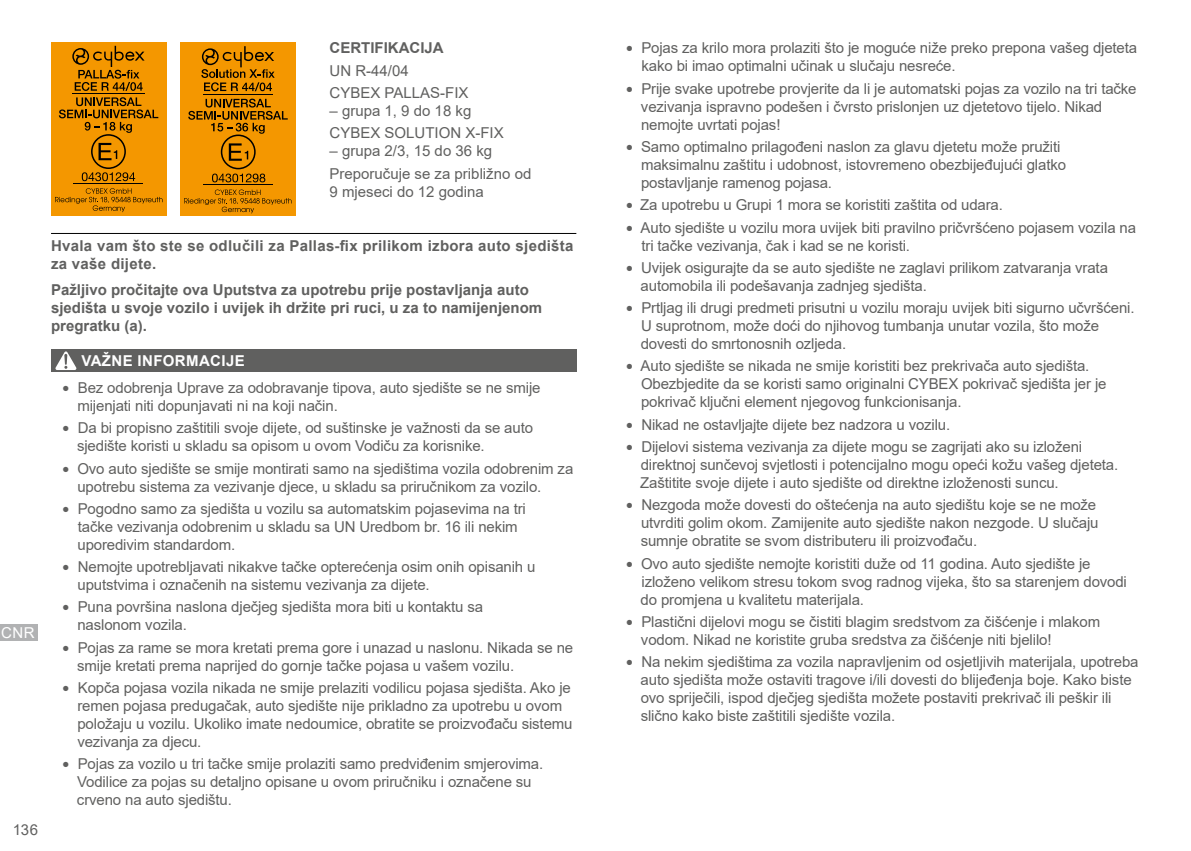
<style>
.page{position:relative;width:1191px;height:851px;background:#fff}
.page>*{position:absolute;margin:0;border:0;box-sizing:border-box;transform-origin:0 0}
.t1{font:15px/18px "Arial";letter-spacing:-.01em;color:#60605f}
.t2{font:700 15px/18px "Arial";color:#60605f}
.t3{font:700 15px/18px "Arial";letter-spacing:.02em;color:#60605f}
.t4{font:700 15px "Arial";letter-spacing:.025em;color:#fff}
.t5{font:15px "Arial";color:#fff}
.s1{font-size:21px}
</style>
<div class="page">
<div style="left:51px;top:43px;width:115px;height:173px;background:#f49700"></div>
<hr style="left:74px;top:183px;width:69px;height:1px;background:#000">
<hr style="left:72px;top:93px;width:73px;height:1px;background:#000">
<div style="left:91px;top:134px;width:35px;height:35px;border:2px solid #000;border-radius:50%"></div>
<svg style="left:59px;top:97px;width:99px;height:36px"></svg>
<svg style="left:72px;top:46px;width:73px;height:45px"></svg>
<svg style="left:98px;top:143px;width:19px;height:17px"></svg>
<svg style="left:55px;top:188px;width:108px;height:24px"></svg>
<svg style="left:82px;top:172px;width:53px;height:9px"></svg>
<div style="left:180px;top:43px;width:115px;height:172px;background:#f49700"></div>
<hr style="left:203px;top:184px;width:70px;height:1px;background:#000">
<svg style="left:184px;top:189px;width:108px;height:24px"></svg>
<hr style="left:203px;top:94px;width:70px;height:1px;background:#000">
<div style="left:221px;top:134px;width:35px;height:35px;border:2px solid #000;border-radius:50%"></div>
<svg style="left:229px;top:143px;width:19px;height:18px"></svg>
<svg style="left:201px;top:46px;width:74px;height:45px"></svg>
<svg style="left:188px;top:99px;width:100px;height:35px"></svg>
<svg style="left:212px;top:173px;width:53px;height:9px"></svg>
<hr style="left:51px;top:233px;width:525px;height:1px;background:#000">
<div style="left:51px;top:349px;width:525px;height:23px;background:#60605f"></div>
<svg style="left:55px;top:351px;width:21px;height:19px"></svg>
<div style="left:0;top:624px;width:37px;height:16px;background:#b1b2b3"></div>
<p class="t2" style="left:329px;top:39px;width:116px">CERTIFIKACIJA</p>
<p class="t1" style="left:329px;top:59px;width:140px;line-height:22.2px">UN R-44/04<br>CYBEX PALLAS-FIX</p>
<p class="t1" style="left:329px;top:99px;width:176px;line-height:22.2px">– grupa 1, 9 do 18 kg<br>CYBEX SOLUTION X-FIX</p>
<p class="t1" style="left:329px;top:140px;width:203px;line-height:22.2px">– grupa 2/3, 15 do 36 kg<br>Preporučuje se za približno od</p>
<p class="t1" style="left:329px;top:182px;width:156px">9 mjeseci do 12 godina</p>
<p class="t5" style="left:1px;top:621px;width:35px">CNR</p>
<p class="t1" style="left:13px;top:820px;width:27px">136</p>
<p class="t3" style="left:51px;top:237px;width:524px">Hvala vam što ste se odlučili za Pallas-fix prilikom izbora auto sjedišta za vaše dijete.</p>
<p class="t2" style="left:51px;top:281px;width:493px">Pažljivo pročitajte ova Uputstva za upotrebu prije postavljanja auto sjedišta u svoje vozilo i uvijek ih držite pri ruci, u za to namijenjenom pregratku (a).</p>
<p class="t4" style="left:81px;top:350px;width:165px">VAŽNE INFORMACIJE</p>
<p class="t1" style="left:77px;top:378px;width:464px;text-indent:-15px"><span class="s1">•</span> Bez odobrenja Uprave za odobravanje tipova, auto sjedište se ne smije mijenjati niti dopunjavati ni na koji način.</p>
<p class="t1" style="left:77px;top:419px;width:457px;text-indent:-15px"><span class="s1">•</span> Da bi propisno zaštitili svoje dijete, od suštinske je važnosti da se auto sjedište koristi u skladu sa opisom u ovom Vodiču za korisnike.</p>
<p class="t1" style="left:77px;top:459px;width:497px;text-indent:-15px"><span class="s1">•</span> Ovo auto sjedište se smije montirati samo na sjedištima vozila odobrenim za upotrebu sistema za vezivanje djece, u skladu sa priručnikom za vozilo.</p>
<p class="t1" style="left:77px;top:499px;width:450px;text-indent:-15px"><span class="s1">•</span> Pogodno samo za sjedišta u vozilu sa automatskim pojasevima na tri tačke vezivanja odobrenim u skladu sa UN Uredbom br. 16 ili nekim uporedivim standardom.</p>
<p class="t1" style="left:77px;top:557px;width:459px;text-indent:-15px"><span class="s1">•</span> Nemojte upotrebljavati nikakve tačke opterećenja osim onih opisanih u uputstvima i označenih na sistemu vezivanja za dijete.</p>
<p class="t1" style="left:77px;top:598px;width:407px;text-indent:-15px"><span class="s1">•</span> Puna površina naslona dječjeg sjedišta mora biti u kontaktu sa naslonom vozila.</p>
<p class="t1" style="left:77px;top:638px;width:497px;text-indent:-15px"><span class="s1">•</span> Pojas za rame se mora kretati prema gore i unazad u naslonu. Nikada se ne smije kretati prema naprijed do gornje tačke pojasa u vašem vozilu.</p>
<p class="t1" style="left:77px;top:678px;width:496px;text-indent:-15px"><span class="s1">•</span> Kopča pojasa vozila nikada ne smije prelaziti vodilicu pojasa sjedišta. Ako je remen pojasa predugačak, auto sjedište nije prikladno za upotrebu u ovom položaju u vozilu. Ukoliko imate nedoumice, obratite se proizvođaču sistemu vezivanja za djecu.</p>
<p class="t1" style="left:77px;top:754px;width:468px;text-indent:-15px"><span class="s1">•</span> Pojas za vozilo u tri tačke smije prolaziti samo predviđenim smjerovima.<br>Vodilice za pojas su detaljno opisane u ovom priručniku i označene su crveno na auto sjedištu.</p>
<p class="t1" style="left:641px;top:39px;width:497px;text-indent:-16px"><span class="s1">•</span> Pojas za krilo mora prolaziti što je moguće niže preko prepona vašeg djeteta kako bi imao optimalni učinak u slučaju nesreće.</p>
<p class="t1" style="left:641px;top:79px;width:497px;text-indent:-15px"><span class="s1">•</span> Prije svake upotrebe provjerite da li je automatski pojas za vozilo na tri tačke vezivanja ispravno podešen i čvrsto prislonjen uz djetetovo tijelo. Nikad nemojte uvrtati pojas!</p>
<p class="t1" style="left:641px;top:138px;width:426px;text-indent:-15px"><span class="s1">•</span> Samo optimalno prilagođeni naslon za glavu djetetu može pružiti maksimalnu zaštitu i udobnost, istovremeno obezbijeđujući glatko postavljanje ramenog pojasa.</p>
<p class="t1" style="left:626px;top:196px;width:378px"><span class="s1">•</span> Za upotrebu u Grupi 1 mora se koristiti zaštita od udara.</p>
<p class="t1" style="left:641px;top:218px;width:496px;text-indent:-16px"><span class="s1">•</span> Auto sjedište u vozilu mora uvijek biti pravilno pričvršćeno pojasem vozila na tri tačke vezivanja, čak i kad se ne koristi.</p>
<p class="t1" style="left:640px;top:258px;width:469px;text-indent:-15px"><span class="s1">•</span> Uvijek osigurajte da se auto sjedište ne zaglavi prilikom zatvaranja vrata automobila ili podešavanja zadnjeg sjedišta.</p>
<p class="t1" style="left:640px;top:299px;width:495px;text-indent:-15px"><span class="s1">•</span> Prtljag ili drugi predmeti prisutni u vozilu moraju uvijek biti sigurno učvršćeni.<br>U suprotnom, može doći do njihovog tumbanja unutar vozila, što može dovesti do smrtonosnih ozljeda.</p>
<p class="t1" style="left:641px;top:357px;width:467px;text-indent:-15px"><span class="s1">•</span> Auto sjedište se nikada ne smije koristiti bez prekrivača auto sjedišta.<br>Obezbjedite da se koristi samo originalni CYBEX pokrivač sjedišta jer je pokrivač ključni element njegovog funkcionisanja.</p>
<p class="t1" style="left:626px;top:415px;width:326px"><span class="s1">•</span> Nikad ne ostavljajte dijete bez nadzora u vozilu.</p>
<p class="t1" style="left:640px;top:437px;width:479px;text-indent:-14px"><span class="s1">•</span> Dijelovi sistema vezivanja za dijete mogu se zagrijati ako su izloženi direktnoj sunčevoj svjetlosti i potencijalno mogu opeći kožu vašeg djeteta.<br>Zaštitite svoje dijete i auto sjedište od direktne izloženosti suncu.</p>
<p class="t1" style="left:640px;top:496px;width:459px;text-indent:-15px"><span class="s1">•</span> Nezgoda može dovesti do oštećenja na auto sjedištu koje se ne može utvrditi golim okom. Zamijenite auto sjedište nakon nezgode. U slučaju sumnje obratite se svom distributeru ili proizvođaču.</p>
<p class="t1" style="left:640px;top:554px;width:488px;text-indent:-15px"><span class="s1">•</span> Ovo auto sjedište nemojte koristiti duže od 11 godina. Auto sjedište je izloženo velikom stresu tokom svog radnog vijeka, što sa starenjem dovodi do promjena u kvalitetu materijala.</p>
<p class="t1" style="left:641px;top:612px;width:461px;text-indent:-15px"><span class="s1">•</span> Plastični dijelovi mogu se čistiti blagim sredstvom za čišćenje i mlakom vodom. Nikad ne koristite gruba sredstva za čišćenje niti bjelilo!</p>
<p class="t1" style="left:640px;top:652px;width:499px;text-indent:-15px"><span class="s1">•</span> Na nekim sjedištima za vozila napravljenim od osjetljivih materijala, upotreba auto sjedišta može ostaviti tragove i/ili dovesti do blijeđenja boje. Kako biste ovo spriječili, ispod dječjeg sjedišta možete postaviti prekrivač ili peškir ili slično kako biste zaštitili sjedište vozila.</p>
</div>
